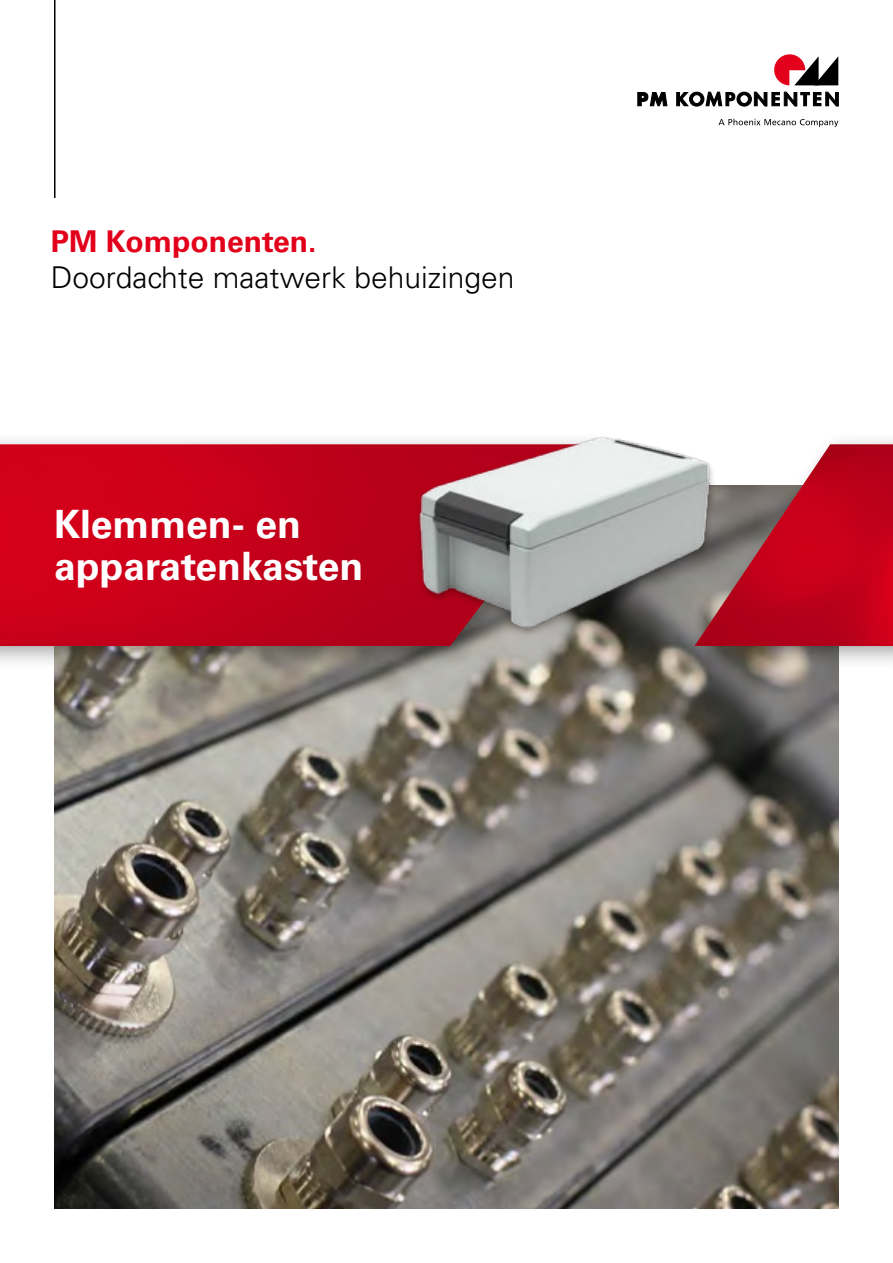
<style>
.page{position:relative;width:893px;height:1263px;background:#fff}
.page>*{position:absolute;margin:0;border:0;box-sizing:border-box;transform-origin:0 0}
.t1{font:700 39px/42px "Univers LT Std";color:#fff}
.t2{font:300 30px "Univers LT Std";color:#000}
.t3{font:700 30px "Univers LT Std";color:#e2001a}
</style>
<div class="page">
<img style="left:54px;top:666px;width:784px;height:543px">
<div style="left:0;top:432px;width:626px;height:239px;background:#000;opacity:.35"></div>
<img style="left:0;top:444px;width:374px;height:202px">
<div style="left:685px;top:432px;width:208px;height:239px;background:#000;opacity:.35"></div>
<img style="left:755px;top:444px;width:138px;height:202px">
<svg style="left:794px;top:56px;width:44px;height:29px"></svg>
<svg style="left:638px;top:92px;width:29px;height:14px"></svg>
<svg style="left:676px;top:92px;width:163px;height:14px"></svg>
<svg style="left:774px;top:54px;width:31px;height:31px"></svg>
<svg style="left:718px;top:119px;width:120px;height:8px"></svg>
<hr style="left:54px;top:0;width:2px;height:198px;background:#000">
<img style="left:374px;top:432px;width:381px;height:234px">
<p class="t3" style="left:51px;top:224px;width:267px">PM Komponenten.</p>
<p class="t2" style="left:51px;top:259px;width:465px">Doordachte maatwerk behuizingen</p>
<h1 class="t1" style="left:54px;top:504px;width:311px">Klemmen- en apparatenkasten</h1>
</div>
